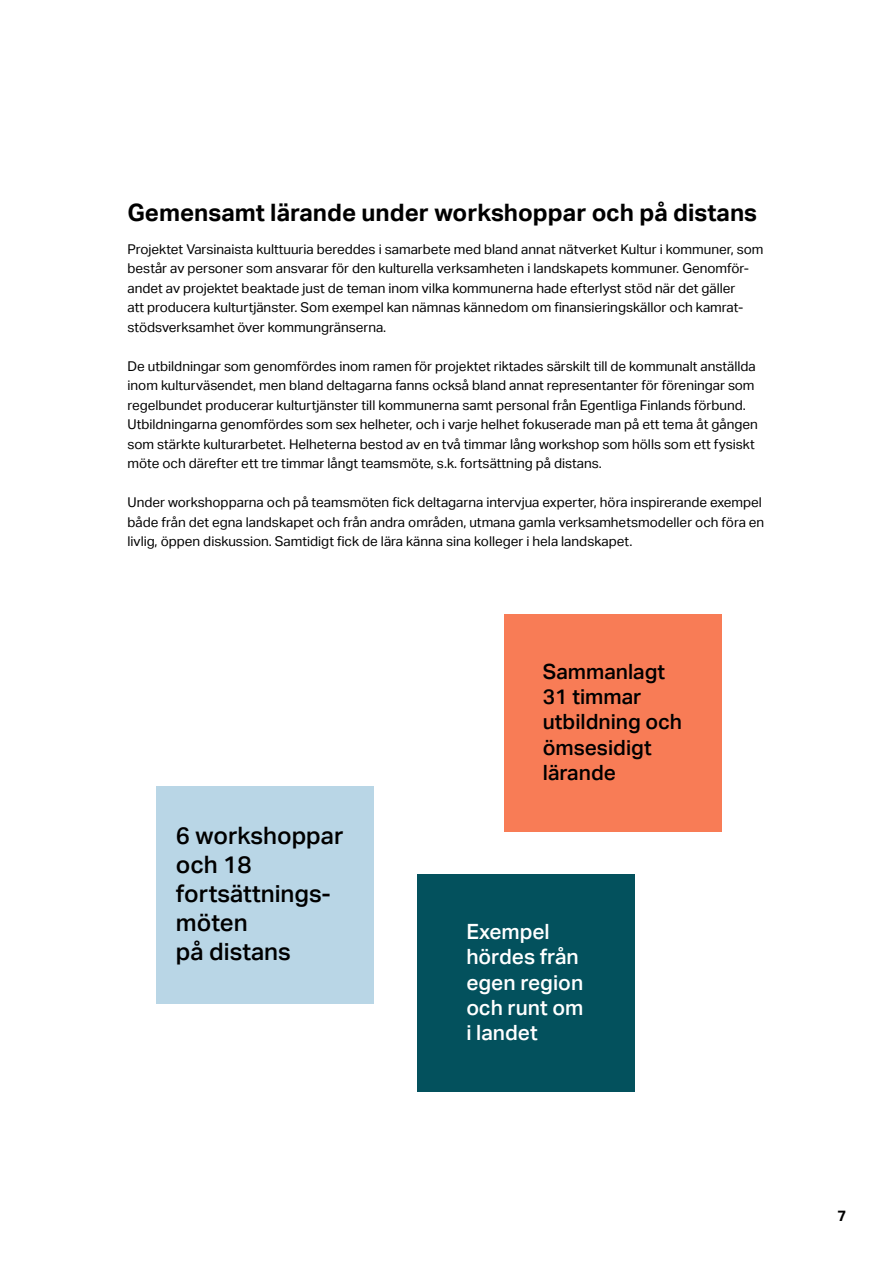
<style>
.page{position:relative;width:893px;height:1263px;background:#fff}
.page>*{position:absolute;margin:0;border:0;box-sizing:border-box;transform-origin:0 0}
.t1{font:500 24px/28.8px "Aktiv Grotesk";color:#000}
.H3_alaotsikko{font:700 24px "Aktiv Grotesk";color:#000}
.t2{font:500 21px/25.2px "Aktiv Grotesk";color:#000}
.t3{font:500 21px/25.2px "Aktiv Grotesk";color:#fff}
.t4{font:700 15px "Aktiv Grotesk";color:#000}
.Leipäteksti{font:13.5px/19.5px "Aktiv Grotesk";color:#000}
</style>
<div class="page">
<div style="left:157px;top:786px;width:217px;height:217px;background:#b9d6e6"></div>
<div style="left:504px;top:614px;width:218px;height:218px;background:#f87c56"></div>
<div style="left:417px;top:874px;width:217px;height:218px;background:#03515d"></div>
<h3 class="H3_alaotsikko" style="left:128px;top:199px;width:631px">Gemensamt lärande under workshoppar och på distans</h3>
<p class="Leipäteksti" style="left:128px;top:239px;width:637px">Projektet Varsinaista kulttuuria bereddes i samarbete med bland annat nätverket Kultur i kommuner, som består av personer som ansvarar för den kulturella verksamheten i landskapets kommuner. Genomför&shy;andet av projektet beaktade just de teman inom vilka kommunerna hade efterlyst stöd när det gäller<br>att producera kulturtjänster. Som exempel kan nämnas kännedom om finansieringskällor och kamrat&shy;stödsverksamhet över kommungränserna.</p>
<p class="Leipäteksti" style="left:128px;top:356px;width:632px">De utbildningar som genomfördes inom ramen för projektet riktades särskilt till de kommunalt anställda inom kulturväsendet, men bland deltagarna fanns också bland annat representanter för föreningar som regelbundet producerar kulturtjänster till kommunerna samt personal från Egentliga Finlands förbund.<br>Utbildningarna genomfördes som sex helheter, och i varje helhet fokuserade man på ett tema åt gången som stärkte kulturarbetet. Helheterna bestod av en två timmar lång workshop som hölls som ett fysiskt möte och därefter ett tre timmar långt teamsmöte, s.k. fortsättning på distans.</p>
<p class="Leipäteksti" style="left:128px;top:493px;width:638px">Under workshopparna och på teamsmöten fick deltagarna intervjua experter, höra inspirerande exempel både från det egna landskapet och från andra områden, utmana gamla verksamhetsmodeller och föra en livlig, öppen diskussion. Samtidigt fick de lära känna sina kolleger i hela landskapet.</p>
<h1 class="t1" style="left:176px;top:822px;width:169px">6 workshoppar och 18 fortsättnings&shy;möten<br>på distans</h1>
<h2 class="t2" style="left:543px;top:659px;width:141px">Sammanlagt<br>31 timmar utbildning och ömsesidigt lärande</h2>
<h2 class="t3" style="left:466px;top:919px;width:119px">Exempel hördes från egen region och runt om i landet</h2>
<p class="t4" style="left:837px;top:1206px;width:10px">7</p>
</div>
